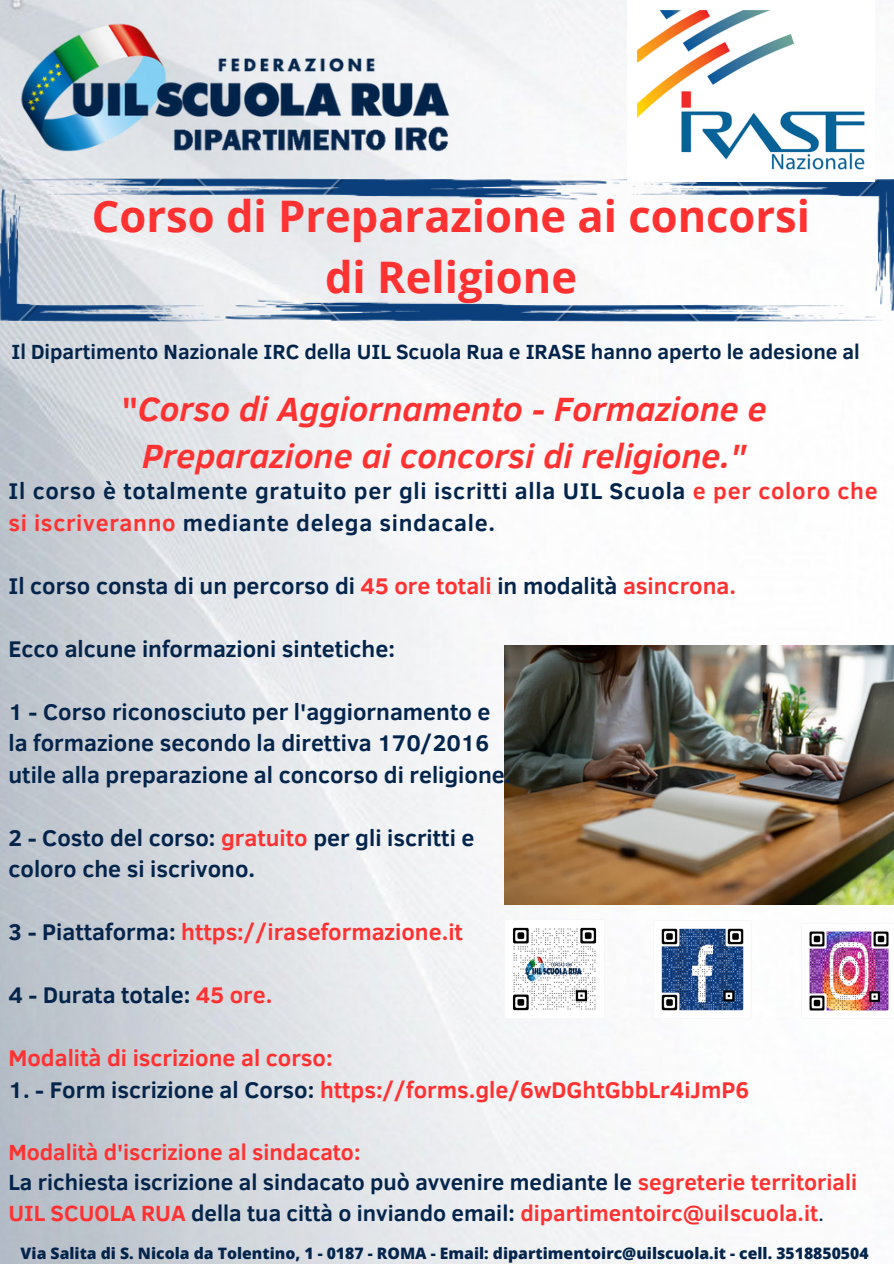
<style>
.page{position:relative;width:894px;height:1264px;background:#fff}
.page>*{position:absolute;margin:0;border:0;box-sizing:border-box;transform-origin:0 0}
.t1{font:700 43.5px "Open Sans";color:#ff3131}
.t2{font:italic 700 34.5px/47.2px "Clear Sans";color:#ff3131;text-align:center}
.t3{font:700 23.25px "Clear Sans";color:#03244b}
.t4{font:700 23.25px "Clear Sans";color:#ff3131}
.t5{font:700 23.25px/31.5px "Clear Sans";letter-spacing:.03em;color:#03244b}
.t6{font:700 22.5px/30.3px "Clear Sans";color:#03244b}
.t7{font:700 22.5px "Clear Sans";color:#ff3131}
.t8{font:700 21px "Clear Sans";color:#03244b}
.t9{font:800 15.75px "Open Sans";color:#03244b}
.s1{font-style:normal}
.s2{color:#ff3131}
.s3{color:#03244b}
.s4{font-weight:400}
</style>
<div class="page">
<img style="left:0;top:0;width:893px;height:1263px">
<img style="left:10px;top:19px;width:451px;height:142px">
<img style="left:505px;top:645px;width:388px;height:259px">
<img style="left:0;top:178px;width:893px;height:143px">
<img style="left:505px;top:919px;width:99px;height:99px">
<img style="left:653px;top:920px;width:98px;height:98px">
<img style="left:801px;top:923px;width:92px;height:95px">
<img style="left:627px;top:0;width:247px;height:181px">
<p class="t1" style="left:92px;top:186px;width:719px">Corso di Preparazione ai concorsi</p>
<p class="t1" style="left:325px;top:246px;width:253px">di Religione</p>
<p class="t8" style="left:11px;top:337px;width:849px">Il Dipartimento Nazionale IRC della UIL Scuola Rua e IRASE hanno aperto le adesione al</p>
<p class="t2" style="left:122px;top:383px;width:646px"><span class="s1">"</span>Corso di Aggiornamento - Formazione e<br>Preparazione ai concorsi di religione."</p>
<p class="t5" style="left:8px;top:474px;width:870px">Il corso è totalmente gratuito per gli iscritti alla UIL Scuola <span class="s2">e per coloro che si iscriveranno</span> mediante delega sindacale.</p>
<p class="t3" style="left:8px;top:568px;width:729px">Il corso consta di un percorso di <span class="s2">45 ore totali</span> in modalità <span class="s2">asincrona.</span></p>
<p class="t3" style="left:8px;top:631px;width:388px">Ecco alcune informazioni sintetiche:</p>
<p class="t3" style="left:8px;top:694px;width:483px">1 - Corso riconosciuto per l'aggiornamento e</p>
<p class="t3" style="left:8px;top:726px;width:482px">la formazione secondo la direttiva 170/2016</p>
<p class="t3" style="left:8px;top:757px;width:504px">utile alla preparazione al concorso di religione.</p>
<p class="t3" style="left:8px;top:820px;width:467px">2 - Costo del corso: <span class="s2">gratuito</span> per gli iscritti e</p>
<p class="t3" style="left:8px;top:852px;width:248px">coloro che si iscrivono.</p>
<p class="t4" style="left:8px;top:915px;width:456px"><span class="s3">3 - Piattaforma:</span> https://iraseformazione.it</p>
<p class="t3" style="left:8px;top:978px;width:265px">4 - Durata totale: <span class="s2">45 ore.</span></p>
<p class="t4" style="left:8px;top:1041px;width:325px">Modalità di iscrizione al corso:</p>
<p class="t4" style="left:8px;top:1072px;width:742px"><span class="s3">1. - Form iscrizione al Corso:</span> https://forms.gle/6wDGhtGbbLr4iJmP6</p>
<p class="t7" style="left:8px;top:1135px;width:353px">Modalità d'iscrizione al sindacato:</p>
<p class="t6" style="left:8px;top:1165px;width:849px">La richiesta iscrizione al sindacato può avvenire mediante le <span class="s2">segreterie territoriali<br>UIL SCUOLA RUA</span> della tua città o inviando email: <span class="s2">dipartimentoirc@uilscuola.it</span><span class="s4">.</span></p>
<p class="t9" style="left:21px;top:1242px;width:849px">Via Salita di S. Nicola da Tolentino, 1 - 0187 - ROMA - Email: dipartimentoirc@uilscuola.it - cell. 3518850504</p>
</div>
